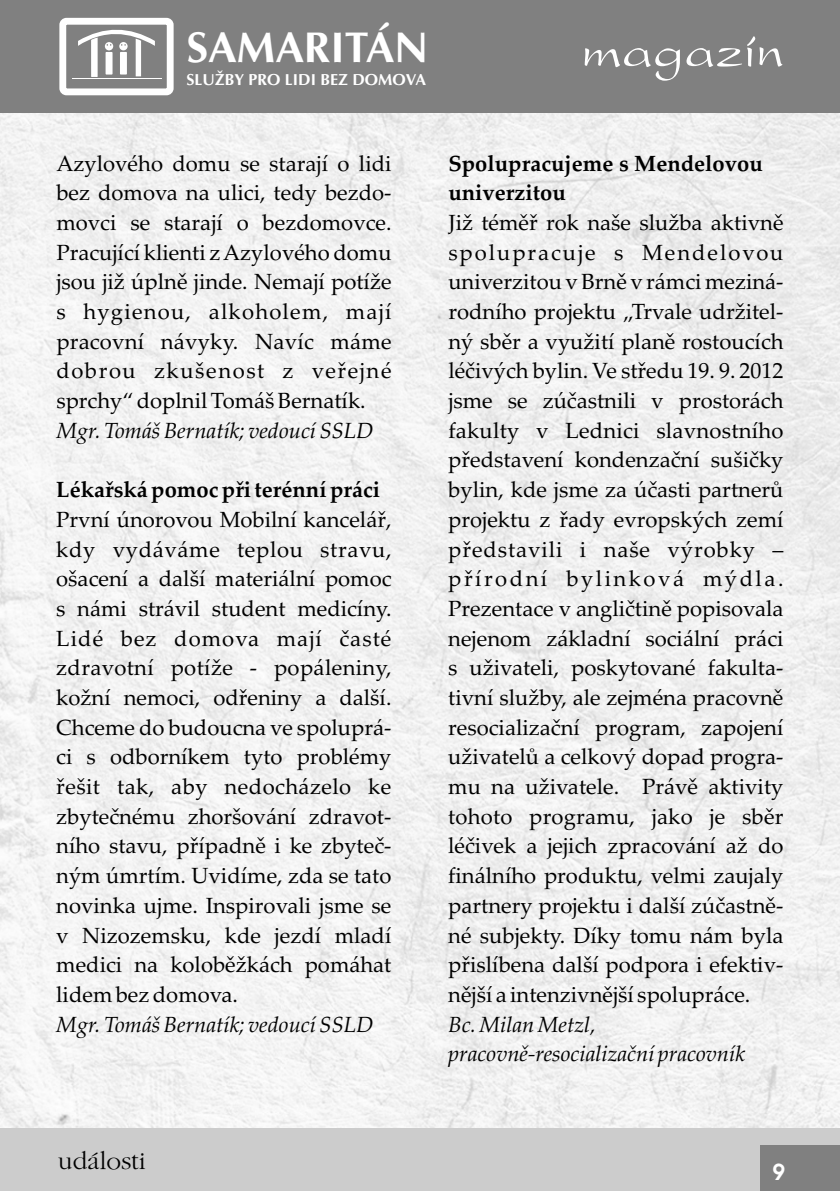
<style>
.page{position:relative;width:840px;height:1191px;background:#fff}
.page>*{position:absolute;margin:0;border:0;box-sizing:border-box;transform-origin:0 0}
.t1{font:56px "President";color:#fff}
.t2{font:700 43.2px "Ottawa";color:#fff}
.t3{font:26px "Gatineau CE";color:#000}
.t4{font:22px/29.6px "Palatino Linotype";color:#000}
.t5{font:italic 22px/29.6px "Palatino Linotype";color:#000}
.t6{font:700 22px "Palatino Linotype";color:#000}
.t7{font:22px "Palatino Linotype";letter-spacing:.02em;color:#000}
.t8{font:22px "Palatino Linotype";letter-spacing:.055em;color:#000}
.t9{font:22px "Palatino Linotype";letter-spacing:.03em;color:#000}
.t10{font:22px "Palatino Linotype";letter-spacing:.04em;color:#000}
.t11{font:22px "Palatino Linotype";letter-spacing:.09em;color:#000}
.t12{font:22px "Palatino Linotype";letter-spacing:.07em;color:#000}
.t13{font:22px "Palatino Linotype";letter-spacing:.115em;color:#000}
.t14{font:22px "Palatino Linotype";letter-spacing:.045em;color:#000}
.t15{font:700 22px "Avalon";color:#fff}
.t16{font:700 16px "Ottawa";color:#fff}
</style>
<div class="page">
<img style="left:1px;top:113px;width:838px;height:1015px">
<div style="left:0;top:0;width:839px;height:113px;background:#808080"></div>
<div style="left:0;top:1128px;width:839px;height:63px;background:#ccc"></div>
<div style="left:760px;top:1145px;width:79px;height:46px;background:#808080"></div>
<div style="left:59px;top:18px;width:114px;height:77px;border:7px solid #fff;border-radius:4px"></div>
<hr style="left:72px;top:78px;width:89px;height:1px;background:#fff">
<svg style="left:78px;top:29px;width:77px;height:48px"></svg>
<h2 class="t2" style="left:186px;top:31px;width:243px">SAMARITÁN</h2>
<p class="t16" style="left:186px;top:74px;width:241px">SLUŽBY PRO LIDI BEZ DOMOVA</p>
<h1 class="t1" style="left:580px;top:26px;width:204px">magazín</h1>
<p class="t4" style="left:56px;top:151px;width:336px">Azylového domu se starají o lidi</p>
<p class="t6" style="left:448px;top:154px;width:316px">Spolupracujeme s Mendelovou</p>
<p class="t4" style="left:56px;top:180px;width:336px">bez domova na ulici, tedy bezdo-</p>
<p class="t6" style="left:448px;top:184px;width:119px">univerzitou</p>
<p class="t4" style="left:56px;top:210px;width:336px">movci se starají o bezdomovce.</p>
<p class="t4" style="left:448px;top:210px;width:336px">Již téměř rok naše služba aktivně</p>
<p class="t4" style="left:56px;top:240px;width:336px">Pracující klienti z Azylového domu</p>
<p class="t11" style="left:448px;top:243px;width:336px">spolupracuje s Mendelovou</p>
<p class="t4" style="left:56px;top:269px;width:336px">jsou již úplně jinde. Nemají potíže</p>
<p class="t4" style="left:448px;top:269px;width:336px">univerzitou v Brně v rámci meziná-</p>
<p class="t8" style="left:56px;top:303px;width:336px">s hygienou, alkoholem, mají</p>
<p class="t4" style="left:448px;top:299px;width:336px">rodního projektu „Trvale udržitel-</p>
<p class="t4" style="left:56px;top:329px;width:336px">pracovní návyky. Navíc máme</p>
<p class="t4" style="left:448px;top:329px;width:336px">ný sběr a využití planě rostoucích</p>
<p class="t12" style="left:56px;top:362px;width:336px">dobrou zkušenost z veřejné</p>
<p class="t4" style="left:448px;top:359px;width:336px">léčivých bylin. Ve středu 19. 9. 2012</p>
<p class="t4" style="left:56px;top:388px;width:311px">sprchy“ doplnil Tomáš Bernatík.</p>
<p class="t4" style="left:448px;top:388px;width:336px">jsme se zúčastnili v prostorách</p>
<p class="t5" style="left:56px;top:418px;width:318px">Mgr. Tomáš Bernatík; vedoucí SSLD</p>
<p class="t4" style="left:448px;top:418px;width:336px">fakulty v Lednici slavnostního představení kondenzační sušičky</p>
<p class="t6" style="left:56px;top:481px;width:325px">Lékařská pomoc při terénní práci</p>
<p class="t4" style="left:448px;top:477px;width:336px">bylin, kde jsme za účasti partnerů</p>
<p class="t4" style="left:56px;top:507px;width:336px">První únorovou Mobilní kancelář,</p>
<p class="t4" style="left:448px;top:507px;width:336px">projektu z řady evropských zemí</p>
<p class="t9" style="left:56px;top:540px;width:336px">kdy vydáváme teplou stravu,</p>
<p class="t10" style="left:448px;top:540px;width:336px">představili i naše výrobky –</p>
<p class="t4" style="left:56px;top:566px;width:336px">ošacení a další materiální pomoc</p>
<p class="t13" style="left:448px;top:570px;width:336px">přírodní bylinková mýdla.</p>
<p class="t4" style="left:56px;top:596px;width:336px">s námi strávil student medicíny.</p>
<p class="t4" style="left:448px;top:596px;width:336px">Prezentace v angličtině popisovala</p>
<p class="t14" style="left:56px;top:629px;width:336px">Lidé bez domova mají časté</p>
<p class="t4" style="left:448px;top:626px;width:336px">nejenom základní sociální práci</p>
<p class="t4" style="left:56px;top:655px;width:336px">zdravotní potíže - popáleniny,</p>
<p class="t4" style="left:448px;top:655px;width:336px">s uživateli, poskytované fakulta-</p>
<p class="t4" style="left:56px;top:685px;width:336px">kožní nemoci, odřeniny a další.</p>
<p class="t4" style="left:448px;top:685px;width:336px">tivní služby, ale zejména pracovně</p>
<p class="t4" style="left:56px;top:715px;width:336px">Chceme do budoucna ve spoluprá-</p>
<p class="t4" style="left:448px;top:715px;width:336px">resocializační program, zapojení</p>
<p class="t4" style="left:56px;top:744px;width:336px">ci s odborníkem tyto problémy</p>
<p class="t4" style="left:448px;top:744px;width:336px">uživatelů a celkový dopad progra-</p>
<p class="t7" style="left:56px;top:778px;width:336px">řešit tak, aby nedocházelo ke</p>
<p class="t4" style="left:448px;top:774px;width:336px">mu na uživatele. Právě aktivity</p>
<p class="t4" style="left:56px;top:804px;width:336px">zbytečnému zhoršování zdravot-</p>
<p class="t4" style="left:448px;top:804px;width:336px">tohoto programu, jako je sběr</p>
<p class="t4" style="left:56px;top:833px;width:336px">ního stavu, případně i ke zbyteč-</p>
<p class="t4" style="left:448px;top:833px;width:336px">léčivek a jejich zpracování až do</p>
<p class="t4" style="left:56px;top:863px;width:336px">ným úmrtím. Uvidíme, zda se tato</p>
<p class="t4" style="left:448px;top:863px;width:336px">finálního produktu, velmi zaujaly</p>
<p class="t4" style="left:56px;top:893px;width:336px">novinka ujme. Inspirovali jsme se</p>
<p class="t4" style="left:448px;top:893px;width:336px">partnery projektu i další zúčastně-</p>
<p class="t4" style="left:56px;top:922px;width:336px">v Nizozemsku, kde jezdí mladí</p>
<p class="t4" style="left:448px;top:922px;width:336px">né subjekty. Díky tomu nám byla</p>
<p class="t4" style="left:56px;top:952px;width:336px">medici na koloběžkách pomáhat</p>
<p class="t4" style="left:448px;top:952px;width:336px">přislíbena další podpora i efektiv-</p>
<p class="t4" style="left:56px;top:982px;width:183px">lidem bez domova.</p>
<p class="t4" style="left:448px;top:982px;width:303px">nější a intenzivnější spolupráce.</p>
<p class="t5" style="left:56px;top:1012px;width:318px">Mgr. Tomáš Bernatík; vedoucí SSLD</p>
<p class="t5" style="left:448px;top:1012px;width:298px">Bc. Milan Metzl, pracovně-resocializační pracovník</p>
<p class="t3" style="left:58px;top:1149px;width:89px">události</p>
<p class="t15" style="left:772px;top:1163px;width:14px">9</p>
</div>
